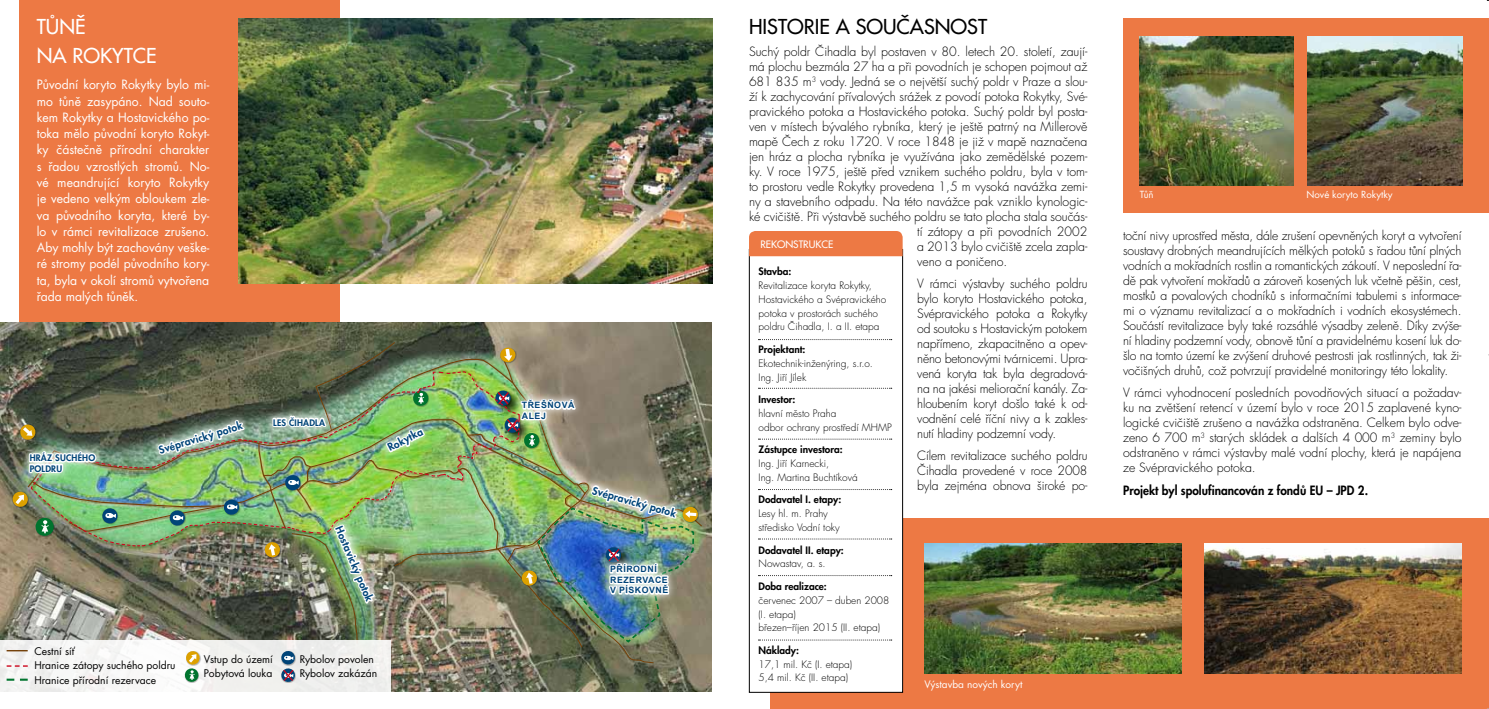
<style>
.page{position:relative;width:1489px;height:709px;background:#fff}
.page>*{position:absolute;margin:0;border:0;box-sizing:border-box;transform-origin:0 0}
.t1{font:20px "Futura CE";color:#000}
.t2{font:20px/28.8px "Futura CE";color:#fff}
.t3{font:300 12.5px/15px "Futura CE";color:#000;text-align:justify}
.t4{font:12.5px/16.2px "Futura CE";color:#fff;text-align:justify}
.t5{font:800 12.5px "Futura CE";color:#000;scale:.94 1}
.t6{font:800 10.38px "Futura CE";color:#004478}
.t7{font:10.25px/14.8px "Futura CE";color:#000}
.t8{font:800 10.25px "Futura CE";color:#004478}
.t9{font:300 10px/13.8px "Futura CE";color:#000}
.t10{font:800 10px "Futura CE";color:#000}
.t11{font:10px "Futura CE";color:#fff}
.t12{font:10px "Futura CE";color:#fff}
.t13{font:9.5px "Futura CE";color:#fff}
.t14{font:700 8.75px/10.5px "Arial";letter-spacing:.06em;color:#004478}
.t15{font:800 8.75px/10.5px "Futura CE";letter-spacing:.025em;color:#004478}
</style>
<div class="page">
<div style="left:19px;top:0;width:320px;height:383px;background:#ed7944"></div>
<div style="left:1122px;top:18px;width:366px;height:195px;background:#ed7944"></div>
<div style="left:770px;top:518px;width:718px;height:191px;background:#ed7944"></div>
<img style="left:1307px;top:37px;width:155px;height:149px">
<img style="left:1139px;top:37px;width:153px;height:149px">
<img style="left:1204px;top:543px;width:256px;height:130px">
<img style="left:924px;top:543px;width:257px;height:130px">
<img style="left:1px;top:322px;width:710px;height:369px">
<div style="left:0;top:640px;width:391px;height:51px;background:#f1f1ef"></div>
<div style="left:281px;top:668px;width:15px;height:15px;background:#000;opacity:.3"></div>
<div style="left:184px;top:668px;width:15px;height:15px;background:#000;opacity:.3"></div>
<img style="left:7px;top:342px;width:696px;height:340px">
<div style="left:749px;top:249px;width:153px;height:443px;background:#fff"></div>
<div style="left:749px;top:249px;width:153px;height:443px;border:1px solid #000"></div>
<div style="left:749px;top:231px;width:153px;height:25px;background:#ed7944"></div>
<svg style="left:758px;top:339px;width:133px;height:1px"></svg>
<svg style="left:758px;top:388px;width:133px;height:1px"></svg>
<svg style="left:758px;top:439px;width:133px;height:1px"></svg>
<svg style="left:758px;top:489px;width:133px;height:1px"></svg>
<svg style="left:758px;top:538px;width:133px;height:1px"></svg>
<svg style="left:758px;top:575px;width:133px;height:1px"></svg>
<svg style="left:758px;top:639px;width:133px;height:1px"></svg>
<img style="left:238px;top:19px;width:474px;height:265px">
<h1 class="t2" style="left:37px;top:12px;width:121px">TŮNĚ<br>NA ROKYTCE</h1>
<p class="t4" style="left:37px;top:77px;width:174px">Původní koryto Rokytky bylo mi&shy;mo tůně zasypáno. Nad souto&shy;kem Rokytky a Hostavického po&shy;toka mělo původní koryto Rokyt&shy;ky částečně přírodní charakter s řadou vzrostlých stromů. No&shy;vé meandrující koryto Rokytky je vedeno velkým obloukem zle&shy;va původního koryta, které by&shy;lo v rámci revitalizace zrušeno.<br>Aby mohly být zachovány veške&shy;ré stromy podél původního kory&shy;ta, byla v okolí stromů vytvořena řada malých tůněk.</p>
<p class="t15" style="left:30px;top:452px;width:67px">HRÁZ SUCHÉHO<br>POLDRU</p>
<p class="t8" style="left:157px;top:444px;width:88px;rotate:-17deg">Svépravický potok</p>
<p class="t15" style="left:273px;top:417px;width:53px">LES ČIHADLA</p>
<p class="t6" style="left:385px;top:442px;width:39px;rotate:-27deg">Rokytka</p>
<p class="t6" style="left:345px;top:524px;width:82px;rotate:67deg">Hostavický potok</p>
<p class="t7" style="left:34px;top:644px;width:143px">Cestní síť<br>Hranice zátopy suchého poldru<br>Hranice přírodní rezervace</p>
<p class="t7" style="left:204px;top:651px;width:71px">Vstup do území<br>Pobytová louka</p>
<p class="t7" style="left:300px;top:651px;width:79px">Rybolov povolen<br>Rybolov zakázán</p>
<p class="t14" style="left:522px;top:400px;width:54px">TŘEŠŇOVÁ<br>ALEJ</p>
<p class="t8" style="left:594px;top:483px;width:88px;rotate:16deg">Svépravický potok</p>
<p class="t14" style="left:610px;top:564px;width:60px">PŘÍRODNÍ<br>REZERVACE<br>V PÍSKOVNĚ</p>
<h1 class="t1" style="left:749px;top:14px;width:240px">HISTORIE A SOUČASNOST</h1>
<p class="t3" style="left:749px;top:44px;width:340px">Suchý poldr Čihadla byl postaven v 80. letech 20. století, zaují-</p>
<p class="t3" style="left:749px;top:59px;width:340px">má plochu bezmála 27 ha a při povodních je schopen pojmout až</p>
<p class="t3" style="left:749px;top:74px;width:340px">681 835 m<sup>3</sup> vody. Jedná se o největší suchý poldr v Praze a slou-</p>
<p class="t3" style="left:749px;top:89px;width:340px">ží k zachycování přívalových srážek z povodí potoka Rokytky, Své-</p>
<p class="t3" style="left:749px;top:104px;width:340px">pravického potoka a Hostavického potoka. Suchý poldr byl posta-</p>
<p class="t3" style="left:749px;top:119px;width:340px">ven v místech bývalého rybníka, který je ještě patrný na Millerově</p>
<p class="t3" style="left:749px;top:134px;width:340px">mapě Čech z roku 1720. V roce 1848 je již v mapě naznačena</p>
<p class="t3" style="left:749px;top:149px;width:340px">jen hráz a plocha rybníka je využívána jako zemědělské pozem-</p>
<p class="t3" style="left:749px;top:164px;width:340px">ky. V roce 1975, ještě před vznikem suchého poldru, byla v tom-</p>
<p class="t3" style="left:749px;top:179px;width:340px">to prostoru vedle Rokytky provedena 1,5 m vysoká navážka zemi-</p>
<p class="t3" style="left:749px;top:194px;width:340px">ny a stavebního odpadu. Na této navážce pak vzniklo kynologic-</p>
<p class="t3" style="left:749px;top:209px;width:340px">ké cvičiště. Při výstavbě suchého poldru se tato plocha stala součás-</p>
<p class="t3" style="left:917px;top:224px;width:172px">tí zátopy a při povodních 2002</p>
<p class="t3" style="left:917px;top:239px;width:172px">a 2013 bylo cvičiště zcela zapla-</p>
<p class="t3" style="left:917px;top:254px;width:92px">veno a poničeno.</p>
<p class="t3" style="left:917px;top:277px;width:172px">V rámci výstavby suchého poldru bylo koryto Hostavického potoka, Svépravického potoka a Rokytky od soutoku s Hostavickým potokem napřímeno, zkapacitněno a opev&shy;něno betonovými tvárnicemi. Upra&shy;vená koryta tak byla degradová&shy;na na jakési meliorační kanály. Za&shy;hloubením koryt došlo také k od&shy;vodnění celé říční nivy a k zakles&shy;nutí hladiny podzemní vody.</p>
<p class="t3" style="left:917px;top:449px;width:172px">Cílem revitalizace suchého poldru Čihadla provedené v roce 2008 byla zejména obnova široké po-</p>
<p class="t12" style="left:760px;top:238px;width:74px">REKONSTRUKCE</p>
<p class="t10" style="left:758px;top:265px;width:34px">Stavba:</p>
<p class="t9" style="left:758px;top:279px;width:129px">Revitalizace koryta Rokytky,<br>Hostavického a Svépravického potoka v prostorách suchého poldru Čihadla, I. a II. etapa</p>
<p class="t10" style="left:758px;top:343px;width:48px">Projektant:</p>
<p class="t9" style="left:758px;top:357px;width:116px">Ekotechnik-inženýring, s.r.o.<br>Ing. Jiří Jílek</p>
<p class="t10" style="left:758px;top:393px;width:38px">Investor:</p>
<p class="t9" style="left:758px;top:407px;width:135px">hlavní město Praha<br>odbor ochrany prostředí MHMP</p>
<p class="t10" style="left:758px;top:443px;width:86px">Zástupce investora:</p>
<p class="t9" style="left:758px;top:457px;width:101px">Ing. Jiří Karnecki,<br>Ing. Martina Buchtíková</p>
<p class="t10" style="left:758px;top:493px;width:84px">Dodavatel I. etapy:</p>
<p class="t9" style="left:758px;top:507px;width:83px">Lesy hl. m. Prahy středisko Vodní toky</p>
<p class="t10" style="left:758px;top:543px;width:87px">Dodavatel II. etapy:</p>
<p class="t9" style="left:758px;top:557px;width:69px">Nowastav, a. s.</p>
<p class="t10" style="left:758px;top:580px;width:70px">Doba realizace:</p>
<p class="t9" style="left:758px;top:593px;width:132px">červenec 2007 – duben 2008 (I. etapa)<br>březen–říjen 2015 (II. etapa)</p>
<p class="t10" style="left:758px;top:643px;width:42px">Náklady:</p>
<p class="t9" style="left:758px;top:657px;width:95px">17,1 mil. Kč (I. etapa)<br>5,4 mil. Kč (II. etapa)</p>
<p class="t11" style="left:924px;top:678px;width:99px">Výstavba nových koryt</p>
<p class="t13" style="left:1139px;top:188px;width:15px">Tůň</p>
<p class="t13" style="left:1306px;top:188px;width:88px">Nové koryto Rokytky</p>
<p class="t3" style="left:1122px;top:229px;width:340px">toční nivy uprostřed města, dále zrušení opevněných koryt a vytvoření soustavy drobných meandrujících mělkých potoků s řadou tůní plných vodních a mokřadních rostlin a romantických zákoutí. V neposlední řa&shy;dě pak vytvoření mokřadů a zároveň kosených luk včetně pěšin, cest, mostků a povalových chodníků s informačními tabulemi s informace&shy;mi o významu revitalizací a o mokřadních i vodních ekosystémech.<br>Součástí revitalizace byly také rozsáhlé výsadby zeleně. Díky zvýše&shy;ní hladiny podzemní vody, obnově tůní a pravidelnému kosení luk do&shy;šlo na tomto území ke zvýšení druhové pestrosti jak rostlinných, tak ži&shy;vočišných druhů, což potvrzují pravidelné monitoringy této lokality.</p>
<p class="t3" style="left:1122px;top:386px;width:340px">V rámci vyhodnocení posledních povodňových situací a požadav&shy;ku na zvětšení retencí v území bylo v roce 2015 zaplavené kyno&shy;logické cvičiště zrušeno a navážka odstraněna. Celkem bylo odve&shy;zeno 6 700 m<sup>3</sup> starých skládek a dalších 4 000 m<sup>3</sup> zeminy bylo odstraněno v rámci výstavby malé vodní plochy, která je napájena ze Svépravického potoka.</p>
<p class="t5" style="left:1122px;top:482px;width:262px">Projekt byl spolufinancován z fondů EU – JPD 2.</p>
</div>
